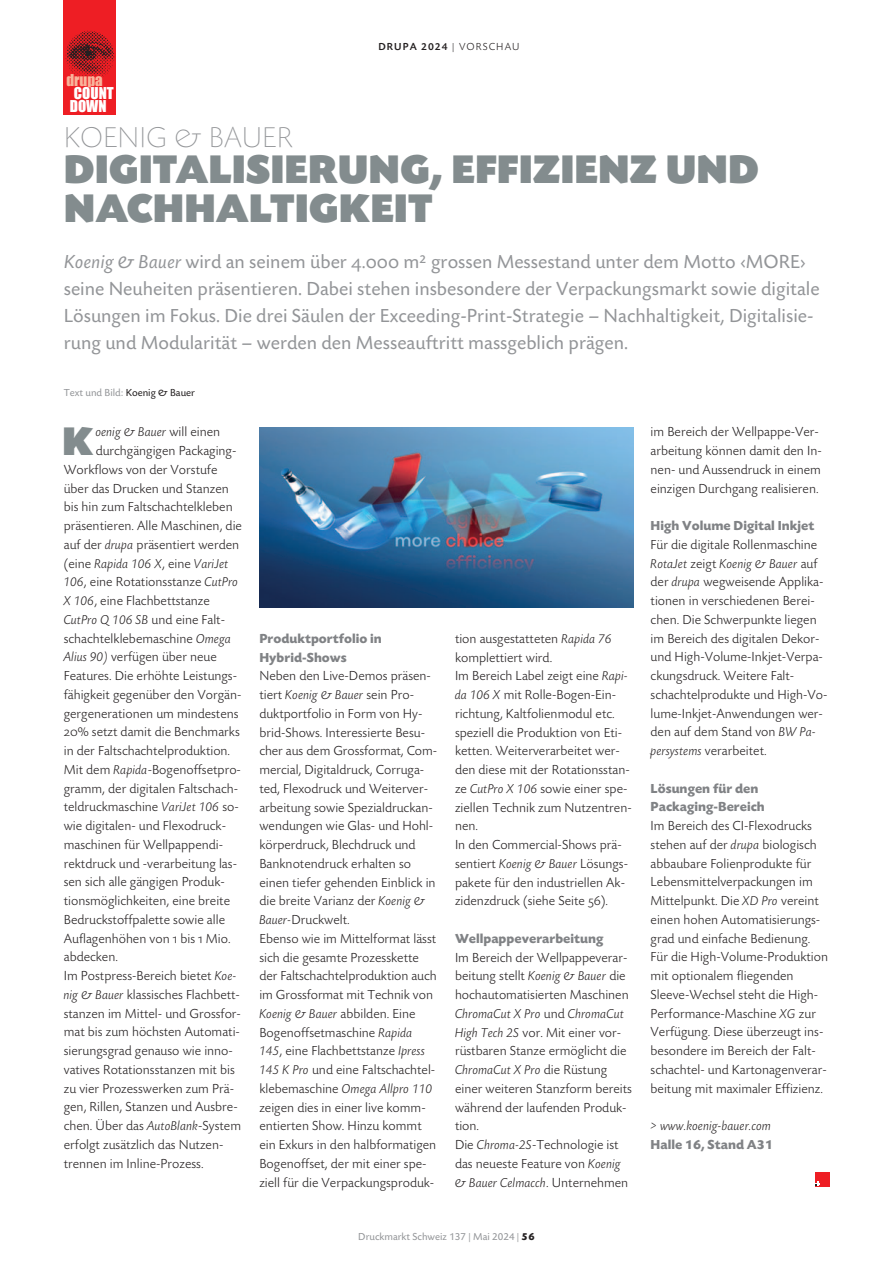
<style>
.page{position:relative;width:893px;height:1263px;background:#fff}
.page>*{position:absolute;margin:0;border:0;box-sizing:border-box;transform-origin:0 0}
.t1{font:42px "Today SB Ultra";color:#838c8e}
.t2{font:300 expanded 30px "Today SB";color:#939598}
.t3{font:19.5px/27px "Today SB";color:#939598}
.t4{font:15px "Impact";color:#fff}
.t5{font:15px "Impact";color:#f9b49b}
.t6{font:300 13.5px/18.8px "Today SB";color:#231f20}
.t7{font:700 13.5px "Today SB";color:#808285}
.t8{font:italic 300 13.5px "Today SB";color:#231f20}
.t9{font:10.5px "Today SB";color:#939598}
.t10{font:500 10.5px "Today SB";letter-spacing:.1em;color:#231f20}
.s1{font-weight:300}
.s2{font-style:italic}
.s3{font-family:"Today SB Caps"}
.s4{color:#231f20}
.s5{font-style:normal}
.s6{font-family:"Today SB Caps Lig";font-weight:400}
.s7{font-weight:700;color:#231f20}
</style>
<div class="page">
<img style="left:259px;top:427px;width:375px;height:180px">
<div style="left:64px;top:0;width:52px;height:115px;background:#ee1e24"></div>
<img style="left:65px;top:30px;width:50px;height:47px">
<div style="left:815px;top:1172px;width:14px;height:14px;background:#ee1e24"></div>
<svg style="left:815px;top:1181px;width:5px;height:5px"></svg>
<p class="t5" style="left:66px;top:71px;width:38px">drupa</p>
<p class="t4" style="left:74px;top:84px;width:41px">COUNT</p>
<p class="t4" style="left:70px;top:97px;width:38px">DOWN</p>
<p class="t10" style="left:378px;top:42px;width:143px">DRUPA 2024 <span class="s1">| VORSCHAU</span></p>
<p class="t2" style="left:64px;top:127px;width:230px">KOENIG &amp; BAUER</p>
<p class="t1" style="left:64px;top:156px;width:697px">DIGITALISIERUNG, EFFIZIENZ UND</p>
<p class="t1" style="left:64px;top:195px;width:370px">NACHHALTIGKEIT</p>
<p class="t3" style="left:64px;top:250px;width:757px"><span class="s2">Koenig &amp; Bauer</span> wird an seinem über <span class="s3">4.000</span> m² gro ssen Messestand unter dem Motto ‹MORE› sei ne Neuheiten präsen tieren. Dabei stehen ins besondere der Verpackungs markt sowie digi ta le Lösungen im Fokus. Die drei Säulen der Ex cee ding-Print-Strategie – Nachhaltigkeit, Digitali sie - rung und Modularität – werden den Messe auf tritt massgeblich prägen.</p>
<p class="t9" style="left:64px;top:388px;width:133px">Text und Bild: <span class="s4">Koenig &amp; Bauer</span></p>
<p class="t8" style="left:96px;top:427px;width:126px">oenig &amp; Bauer <span class="s5">will einen</span></p>
<p class="t6" style="left:96px;top:443px;width:142px">durch gängi gen Packaging-</p>
<p class="t6" style="left:64px;top:462px;width:155px">Workflows von der Vorstufe</p>
<p class="t6" style="left:64px;top:480px;width:166px">über das Drucken und Stanzen</p>
<p class="t6" style="left:64px;top:499px;width:170px">bis hin zum Falt schachtelkleben</p>
<p class="t6" style="left:64px;top:518px;width:180px">präsentieren. Alle Maschinen, die</p>
<p class="t6" style="left:64px;top:537px;width:177px">auf der <span class="s2">drupa</span> präsentiert wer den</p>
<p class="t8" style="left:64px;top:558px;width:166px"><span class="s5">(eine</span> Rapida 106 X<span class="s5">, eine</span> VariJet</p>
<p class="t6" style="left:64px;top:574px;width:176px"><span class="s2">106</span>, eine Rotationsstanze <span class="s2">CutPro</span></p>
<p class="t6" style="left:64px;top:593px;width:148px"><span class="s2">X 106</span>, eine Flachbett stan ze</p>
<p class="t8" style="left:64px;top:614px;width:163px">CutPro Q 106 SB <span class="s5">und eine Falt -</span></p>
<p class="t6" style="left:64px;top:630px;width:169px">schachtelklebemaschine <span class="s2">Omega</span></p>
<p class="t6" style="left:64px;top:649px;width:155px"><span class="s2">Alius 90)</span> verfügen über neue</p>
<p class="t6" style="left:64px;top:668px;width:175px">Features. Die erhöhte Leis tungs -</p>
<p class="t6" style="left:64px;top:687px;width:179px">fähigkeit gegenüber den Vorgän -</p>
<p class="t6" style="left:64px;top:705px;width:176px">gergenerationen um min destens</p>
<p class="t6" style="left:64px;top:724px;width:178px"><span class="s6">20%</span> setzt damit die Benchmarks</p>
<p class="t6" style="left:64px;top:743px;width:168px">in der Faltschachtelproduktion.</p>
<p class="t6" style="left:64px;top:762px;width:179px">Mit dem <span class="s2">Rapida</span>-Bogenoffsetpro&shy;gramm, der digitalen Falt schach - teldruckmaschine <span class="s2">VariJet 106</span> so - wie digitalen- und Flexodruck&shy;maschinen für Wellpappendi - rekt druck und -verarbeitung las - sen sich alle gängigen Produk - tionsmöglichkeiten, eine breite<br>Bedruckstoffpalette sowie alle<br>Auflagenhöhen von <span class="s6">1</span> bis <span class="s6">1</span> Mio. abdecken.</p>
<p class="t6" style="left:64px;top:968px;width:179px">Im Postpress-Bereich bietet <span class="s2">Koe - nig &amp; Bauer</span> klassisches Flachbett - stanzen im Mittel- und Grossfor - mat bis zum höchsten Automati&shy;sierungsgrad genauso wie inno - va tives Rotationsstanzen mit bis zu vier Prozesswerken zum Prä - gen, Rillen, Stanzen und Ausbre - chen. Über das <span class="s2">AutoBlank</span>-System er folgt zusätzlich das Nutzen - trennen im Inline-Prozess.</p>
<p class="t1" style="left:62px;top:427px;width:33px">K</p>
<p class="t7" style="left:259px;top:633px;width:124px">Produktportfolio in</p>
<p class="t7" style="left:259px;top:652px;width:89px">Hybrid-Shows</p>
<p class="t6" style="left:259px;top:668px;width:179px">Neben den Live-Demos präsen - tiert <span class="s2">Koenig &amp; Bauer</span> sein Pro - dukt portfolio in Form von Hy - brid-Shows. Interessierte Besu&shy;cher aus dem Grossformat, Com - mer cial, Digitaldruck, Corruga - ted, Flexo druck und Weiterver - arbei tung sowie Spezialdruck an&shy;wen dungen wie Glas- und Hohl - kör perdruck, Blechdruck und<br>Bank notendruck erhalten so einen tiefer gehenden Einblick in die breite Varianz der <span class="s2">Koenig &amp;<br>Bauer-</span>Druckwelt.</p>
<p class="t6" style="left:259px;top:930px;width:179px">Ebenso wie im Mittelformat lässt sich die gesamte Prozesskette der Faltschachtelproduktion auch im Grossformat mit Technik von<br><span class="s2">Koenig &amp; Bauer</span> abbilden. Eine<br>Bogenoffsetmaschine <span class="s2">Rapi da<br>145</span>, eine Flachbettstanze <span class="s2">Ipress<br>145 K Pro</span> und eine Falt schach tel - klebemaschine <span class="s2">Omega Allpro 110 </span>zeigen dies in einer live komm - entierten Show. Hinzu kommt ein Exkurs in den halb formatigen<br>Bogenoffset, der mit einer spe - ziell für die Verpa ckungs produk-</p>
<p class="t6" style="left:455px;top:630px;width:158px">tion ausge statte ten <span class="s2">Rapida 76 </span>komplettiert wird.</p>
<p class="t6" style="left:455px;top:668px;width:178px">Im Bereich Label zeigt eine <span class="s2">Rapi - da 106 X</span> mit Rol le-Bogen-Ein - rich tung, Kaltfo lien modul etc. speziell die Produktion von Eti - ketten. Weiter ver ar beitet wer - den diese mit der Rotations stan - ze <span class="s2">CutPro X 106</span> sowie einer spe&shy;ziellen Technik zum Nutzen tren - nen.</p>
<p class="t6" style="left:455px;top:837px;width:175px">In den Commercial-Shows prä - sentiert <span class="s2">Koenig &amp; Bauer</span> Lösungs - pakete für den industriellen Ak - zi denzdruck (siehe Seite <span class="s6">56</span>).</p>
<p class="t7" style="left:455px;top:933px;width:150px">Wellpappeverarbeitung</p>
<p class="t6" style="left:455px;top:949px;width:178px">Im Bereich der Wellpappeverar - beitung stellt <span class="s2">Koenig &amp; Bauer</span> die hochautomatisierten Maschinen<br><span class="s2">ChromaCut X Pro</span> und <span class="s2">ChromaCut<br>High Tech 2S</span> vor. Mit einer vor - rüstbaren Stanze ermöglicht die<br><span class="s2">ChromaCut X Pro</span> die Rüstung einer weiteren Stanzform bereits während der laufenden Pro duk - tion.</p>
<p class="t6" style="left:455px;top:1137px;width:175px">Die <span class="s2">Chroma-2S</span>-Technologie ist das neueste Feature von <span class="s2">Koenig &amp; Bauer Celmacch</span>. Unternehmen</p>
<p class="t9" style="left:358px;top:1233px;width:178px">Druckmarkt Schweiz 137 | Mai 2024 | <span class="s7">56</span></p>
<p class="t6" style="left:651px;top:424px;width:173px">im Bereich der Wellpappe-Ver - ar beitung können damit den In - nen- und Aussendruck in einem einzigen Durchgang realisieren.</p>
<p class="t7" style="left:651px;top:521px;width:165px">High Volume Digital Inkjet</p>
<p class="t6" style="left:651px;top:537px;width:178px">Für die digitale Rollenmaschine<br><span class="s2">RotaJet</span> zeigt <span class="s2">Koenig &amp; Bauer</span> auf der <span class="s2">drupa</span> wegweisende Applika - tionen in verschiedenen Berei - chen. Die Schwerpunkte liegen im Bereich des digitalen Dekor&shy;und High-Volume-Inkjet-Verpa - ckungsdruck. Weitere Falt - schach telprodukte und High-Vo - lume-Inkjet-Anwendungen wer&shy;den auf dem Stand von <span class="s2">BW Pa - per systems</span> verarbeitet.</p>
<p class="t7" style="left:651px;top:783px;width:109px">Lösungen für den</p>
<p class="t7" style="left:651px;top:802px;width:116px">Packaging-Bereich</p>
<p class="t6" style="left:651px;top:818px;width:179px">Im Bereich des CI-Flexodrucks stehen auf der <span class="s2">drupa</span> biologisch abbaubare Folienprodukte für<br>Lebensmittelverpackungen im<br>Mittelpunkt. Die <span class="s2">XD Pro</span> vereint einen hohen Automatisierungs - grad und einfache Bedienung.<br>Für die High-Volume-Produktion mit optionalem fliegenden<br>Sleeve-Wechsel steht die High-<br>Performance-Maschine <span class="s2">XG</span> zur<br>Verfügung. Diese überzeugt ins - besondere im Bereich der Falt - schachtel- und Kartonagenverar - beitung mit maximaler Effizienz.</p>
<p class="t8" style="left:651px;top:1121px;width:122px">&gt; www.koenig-bauer.com</p>
<p class="t7" style="left:651px;top:1139px;width:124px">Halle 16, Stand A31</p>
</div>
